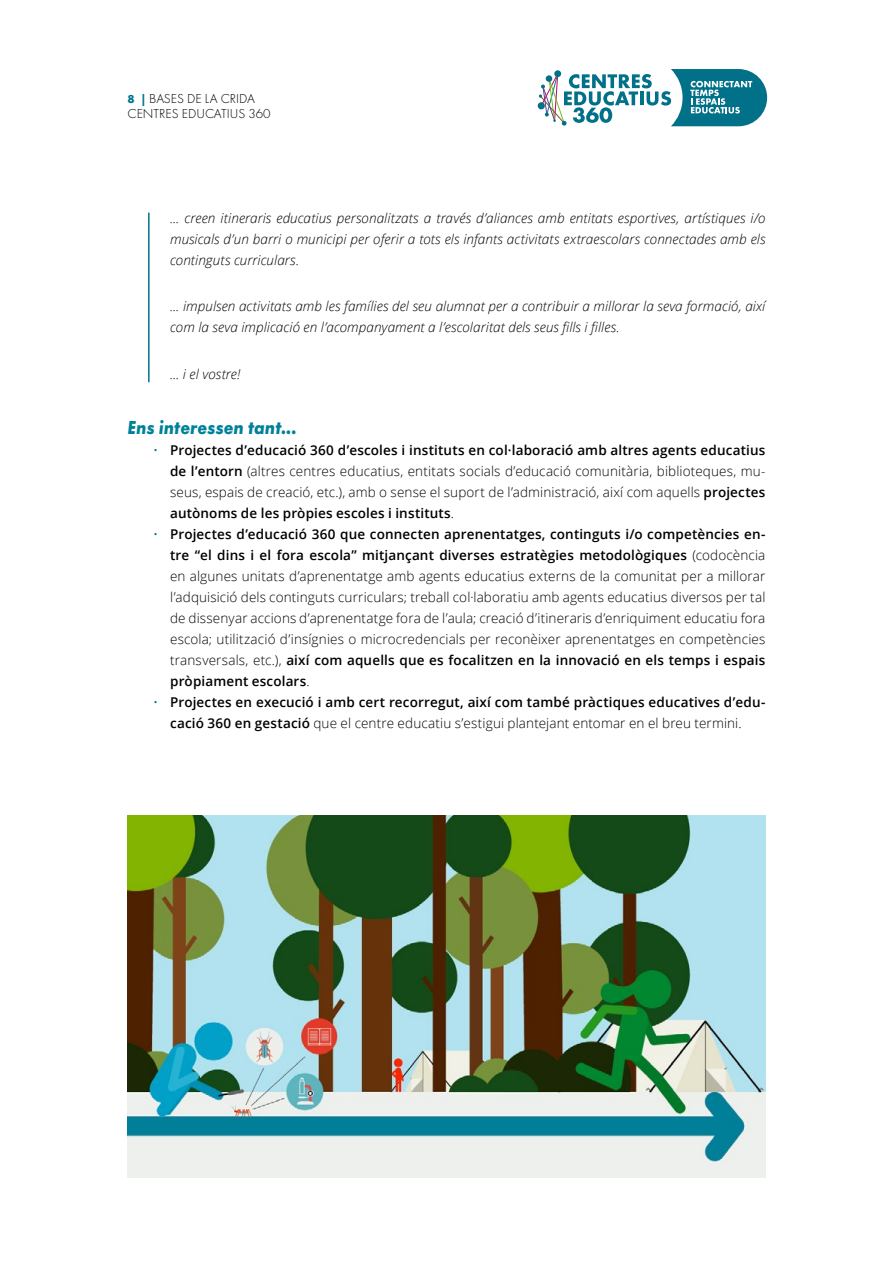
<style>
.page{position:relative;width:893px;height:1263px;background:#fff}
.page>*{position:absolute;margin:0;border:0;box-sizing:border-box;transform-origin:0 0}
._2_subtitols_-_Blaus{font:italic 700 19.5px "Futura PT";letter-spacing:.005em;color:#00819a;scale:.9 1}
.t1{font:300 13.5px/21px "Open Sans";letter-spacing:.01em;color:#000;text-align:justify}
.emfasis{font:italic 300 13.5px/21px "Open Sans";letter-spacing:.005em;color:#000;text-align:justify}
.t2{font:600 13.5px/21px "Open Sans";letter-spacing:.01em;color:#000;text-align:center}
.t3{font:300 13.5px/15.5px "Futura PT";color:#000}
.s1{font-weight:700;font-size:12px;color:#00748d}
.s2{color:#00748d}
.s3{font-weight:600}
.s4{font-weight:300;color:#00748d}
.s5{font-weight:300}
</style>
<div class="page">
<svg style="left:537px;top:69px;width:231px;height:58px"></svg>
<hr style="left:148px;top:213px;width:2px;height:169px;background:#00748d">
<img style="left:128px;top:815px;width:637px;height:363px">
<p class="t3" style="left:128px;top:91px;width:145px"><span class="s1">8 |</span> BASES DE LA CRIDA<br>CENTRES EDUCATIUS 360</p>
<p class="emfasis" style="left:170px;top:207px;width:597px">... creen itineraris educatius personalitzats a través d’aliances amb entitats esportives, artístiques i/o musicals d’un barri o municipi per oferir a tots els infants activitats extraescolars connectades amb els continguts curriculars.</p>
<p class="emfasis" style="left:170px;top:296px;width:597px">... impulsen activitats amb les famílies del seu alumnat per a contribuir a millorar la seva formació, així com la seva implicació en l’acompanyament a l’escolaritat dels seus fills i filles.</p>
<p class="emfasis" style="left:170px;top:363px;width:72px">... i el vostre!</p>
<p class="_2_subtitols_-_Blaus" style="left:128px;top:415px;width:190px">Ens interessen tant...</p>
<p class="t1" style="left:170px;top:439px;width:597px;text-indent:-17px"><span class="s2">•</span> <span class="s3">Projectes d’educació 360 d’escoles i instituts en col·laboració amb altres agents educatius de l’entorn</span> (altres centres educatius, entitats socials d’educació comunitària, biblioteques, mu&shy;seus, espais de creació, etc.), amb o sense el suport de l’administració, així com aquells <span class="s3">projectes autònoms de les pròpies escoles i instituts</span>.</p>
<p class="t1" style="left:170px;top:523px;width:597px;text-indent:-17px"><span class="s2">•</span> <span class="s3">Projectes d’educació 360 que connecten aprenentatges, continguts i/o competències en&shy;tre “el dins i el fora escola” mitjançant diverses estratègies metodològiques</span> (codocència en algunes unitats d’aprenentatge amb agents educatius externs de la comunitat per a millorar l’adquisició dels continguts curriculars; treball col·laboratiu amb agents educatius diversos per tal de dissenyar accions d’aprenentatge fora de l’aula; creació d’itineraris d’enriquiment educatiu fora escola; utilització d’insígnies o microcredencials per reconèixer aprenentatges en competències transversals, etc.), <span class="s3">així com aquells que es focalitzen en la innovació en els temps i espais pròpiament escolars</span>.</p>
<p class="t2" style="left:153px;top:691px;width:614px"><span class="s4">•</span> Projectes en execució i amb cert recorregut, així com també pràctiques educatives d’edu&shy;cació 360 en gestació <span class="s5">que el centre educatiu s’estigui plantejant entomar en el breu termini.</span></p>
</div>
